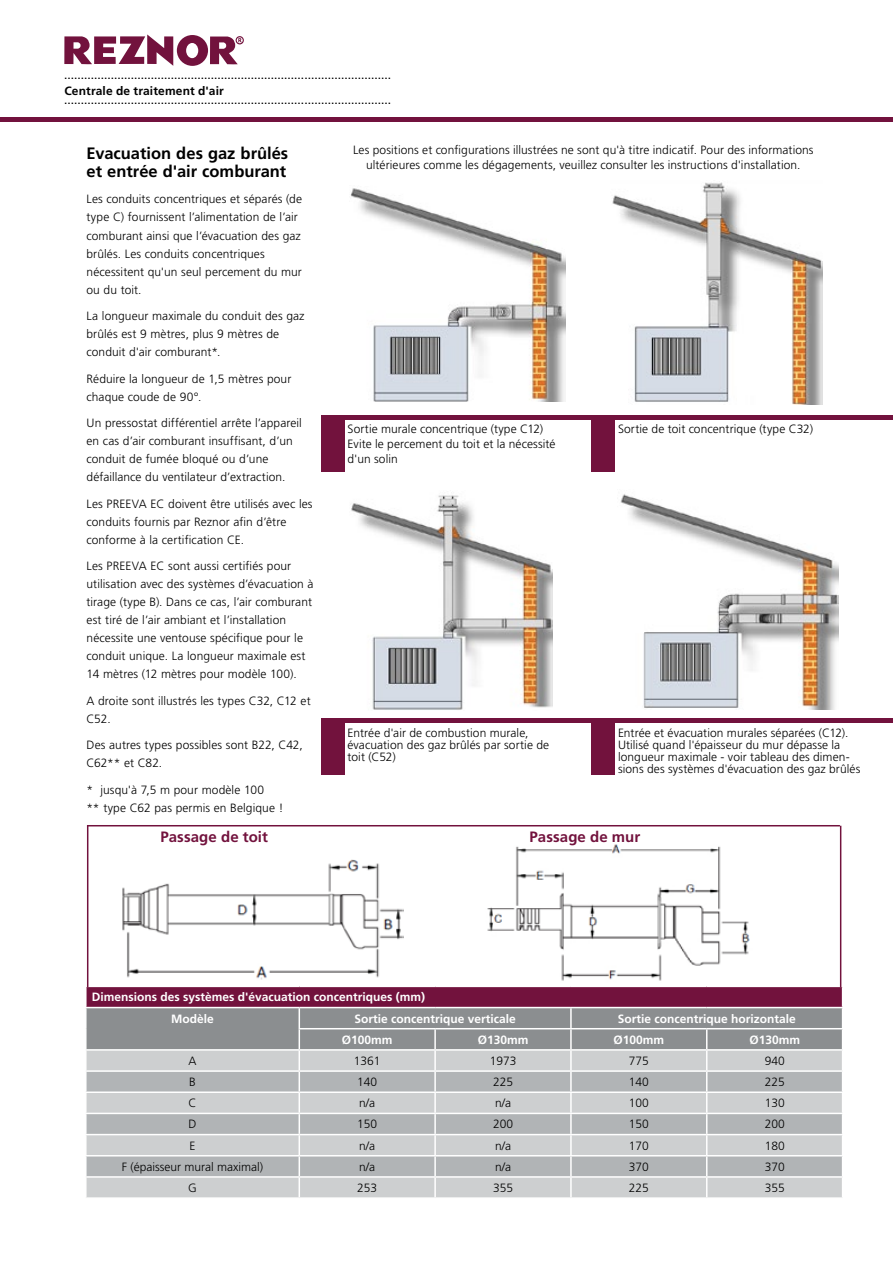
<style>
.page{position:relative;width:893px;height:1263px;background:#fff}
.page>*{position:absolute;margin:0;border:0;box-sizing:border-box;transform-origin:0 0}
.t1{font:700 16.5px/18px "Frutiger LT Pro";color:#000}
.t2{font:700 15px "Frutiger LT Pro";letter-spacing:.005em;color:#72123d}
.t3{font:300 12px/18px "Frutiger LT Pro";letter-spacing:.005em;color:#000}
.t4{font:700 12px/21.1px "Frutiger LT Pro";color:#fff}
.t5{font:700 12px "Frutiger LT Pro";letter-spacing:.01em;color:#000}
</style>
<div class="page">
<div style="left:329px;top:415px;width:564px;height:5px;background:#72123d"></div>
<hr style="left:322px;top:719px;width:571px;height:4px;background:#72123d">
<div style="left:321px;top:719px;width:23px;height:56px;background:#72123d"></div>
<div style="left:591px;top:719px;width:24px;height:56px;background:#72123d"></div>
<div style="left:321px;top:415px;width:23px;height:57px;background:#72123d"></div>
<div style="left:591px;top:415px;width:24px;height:57px;background:#72123d"></div>
<svg style="left:86px;top:987px;width:757px;height:210px;background:#b2abb1"></svg>
<hr style="left:85px;top:987px;width:2px;height:20px;background:#fff">
<hr style="left:85px;top:1007px;width:214px;height:1px;background:#fff">
<hr style="left:299px;top:1007px;width:136px;height:1px;background:#fff">
<hr style="left:435px;top:1007px;width:136px;height:1px;background:#fff">
<hr style="left:571px;top:1007px;width:136px;height:1px;background:#fff">
<hr style="left:707px;top:1007px;width:136px;height:1px;background:#fff">
<hr style="left:299px;top:1028px;width:136px;height:1px;background:#fff">
<hr style="left:435px;top:1028px;width:136px;height:1px;background:#fff">
<hr style="left:571px;top:1028px;width:136px;height:1px;background:#fff">
<hr style="left:707px;top:1028px;width:136px;height:1px;background:#fff">
<hr style="left:85px;top:1049px;width:214px;height:2px;background:#fff">
<hr style="left:299px;top:1049px;width:136px;height:2px;background:#fff">
<hr style="left:435px;top:1049px;width:136px;height:2px;background:#fff">
<hr style="left:571px;top:1049px;width:136px;height:2px;background:#fff">
<hr style="left:707px;top:1049px;width:136px;height:2px;background:#fff">
<img style="left:612px;top:182px;width:210px;height:223px">
<img style="left:350px;top:188px;width:215px;height:214px">
<img style="left:351px;top:495px;width:202px;height:215px">
<img style="left:620px;top:494px;width:218px;height:216px">
<hr style="left:840px;top:826px;width:1px;height:161px;background:#72123d">
<hr style="left:87px;top:826px;width:1px;height:161px;background:#72123d">
<hr style="left:87px;top:825px;width:753px;height:1px;background:#72123d">
<img style="left:487px;top:844px;width:263px;height:137px">
<img style="left:122px;top:859px;width:281px;height:121px">
<hr style="left:0;top:117px;width:893px;height:4px;background:#72123d">
<svg style="left:64px;top:34px;width:180px;height:32px"></svg>
<p class="t5" style="left:64px;top:83px;width:161px">Centrale de traitement d'air</p>
<h1 class="t1" style="left:87px;top:144px;width:203px">Evacuation des gaz brûlés et entrée d'air comburant</h1>
<p class="t3" style="left:87px;top:190px;width:217px">Les conduits concentriques et séparés (de type C) fournissent l’alimentation de l’air comburant ainsi que l’évacuation des gaz brûlés. Les conduits concentriques nécessitent qu'un seul percement du mur ou du toit.</p>
<p class="t3" style="left:87px;top:307px;width:219px">La longueur maximale du conduit des gaz brûlés est 9 mètres, plus 9 mètres de conduit d'air comburant*.</p>
<p class="t3" style="left:87px;top:369px;width:206px">Réduire la longueur de 1,5 mètres pour chaque coude de 90°.</p>
<p class="t3" style="left:87px;top:414px;width:217px">Un pressostat différentiel arrête l’appareil en cas d’air comburant insuffisant, d’un conduit de fumée bloqué ou d’une défaillance du ventilateur d’extraction.</p>
<p class="t3" style="left:87px;top:494px;width:228px">Les PREEVA EC doivent être utilisés avec les conduits fournis par Reznor afin d’être conforme à la certification CE.</p>
<p class="t3" style="left:87px;top:557px;width:229px">Les PREEVA EC sont aussi certifiés pour utilisation avec des systèmes d’évacuation à tirage (type B). Dans ce cas, l’air comburant est tiré de l’air ambiant et l’installation nécessite une ventouse spécifique pour le conduit unique. La longueur maximale est 14 mètres (12 mètres pour modèle 100).</p>
<p class="t3" style="left:87px;top:691px;width:226px">A droite sont illustrés les types C32, C12 et<br>C52.</p>
<p class="t3" style="left:87px;top:736px;width:218px">Des autres types possibles sont B22, C42,<br>C62** et C82.</p>
<p class="t3" style="left:87px;top:780px;width:198px">* jusqu'à 7,5 m pour modèle 100<br>** type C62 pas permis en Belgique !</p>
<p class="t3" style="left:353px;top:143px;width:462px;line-height:15px;text-align:center">Les positions et configurations illustrées ne sont qu'à titre indicatif. Pour des informations ultérieures comme les dégagements, veuillez consulter les instructions d'installation.</p>
<p class="t3" style="left:348px;top:420px;width:197px">Sortie murale concentrique (type C12)</p>
<p class="t3" style="left:618px;top:420px;width:196px">Sortie de toit concentrique (type C32)</p>
<p class="t3" style="left:348px;top:437px;width:210px;line-height:15px">Evite le percement du toit et la nécessité d'un solin</p>
<p class="t3" style="left:348px;top:727px;width:203px;line-height:12px">Entrée d'air de combustion murale, évacuation des gaz brûlés par sortie de toit (C52)</p>
<p class="t3" style="left:618px;top:727px;width:244px;line-height:12px">Entrée et évacuation murales séparées (C12).<br>Utilisé quand l'épaisseur du mur dépasse la longueur maximale - voir tableau des dimen&shy;sions des systèmes d'évacuation des gaz brûlés</p>
<p class="t2" style="left:161px;top:828px;width:109px">Passage de toit</p>
<p class="t2" style="left:530px;top:828px;width:112px">Passage de mur</p>
<p class="t4" style="left:171px;top:987px;width:255px;text-indent:-79px">Dimensions des systèmes d'évacuation concentriques (mm)<br>Modèle</p>
<p class="t4" style="left:354px;top:1008px;width:163px">Sortie concentrique verticale</p>
<p class="t4" style="left:618px;top:1008px;width:180px">Sortie concentrique horizontale</p>
<p class="t4" style="left:342px;top:1029px;width:52px">Ø100mm</p>
<p class="t4" style="left:478px;top:1029px;width:52px">Ø130mm</p>
<p class="t4" style="left:613px;top:1029px;width:52px">Ø100mm</p>
<p class="t4" style="left:749px;top:1029px;width:52px">Ø130mm</p>
<p class="t3" style="left:189px;top:1052px;width:10px">A</p>
<p class="t3" style="left:354px;top:1052px;width:28px">1361</p>
<p class="t3" style="left:490px;top:1052px;width:28px">1973</p>
<p class="t3" style="left:629px;top:1052px;width:22px">775</p>
<p class="t3" style="left:765px;top:1052px;width:22px">940</p>
<p class="t3" style="left:189px;top:1073px;width:8px">B</p>
<p class="t3" style="left:357px;top:1073px;width:22px">140</p>
<p class="t3" style="left:493px;top:1073px;width:22px">225</p>
<p class="t3" style="left:629px;top:1073px;width:22px">140</p>
<p class="t3" style="left:765px;top:1073px;width:22px">225</p>
<p class="t3" style="left:189px;top:1094px;width:10px">C</p>
<p class="t3" style="left:359px;top:1094px;width:18px">n/a</p>
<p class="t3" style="left:495px;top:1094px;width:18px">n/a</p>
<p class="t3" style="left:629px;top:1094px;width:22px">100</p>
<p class="t3" style="left:765px;top:1094px;width:22px">130</p>
<p class="t3" style="left:189px;top:1115px;width:10px">D</p>
<p class="t3" style="left:357px;top:1115px;width:22px">150</p>
<p class="t3" style="left:493px;top:1115px;width:22px">200</p>
<p class="t3" style="left:629px;top:1115px;width:22px">150</p>
<p class="t3" style="left:765px;top:1115px;width:22px">200</p>
<p class="t3" style="left:190px;top:1136px;width:7px">E</p>
<p class="t3" style="left:359px;top:1136px;width:18px">n/a</p>
<p class="t3" style="left:495px;top:1136px;width:18px">n/a</p>
<p class="t3" style="left:629px;top:1136px;width:22px">170</p>
<p class="t3" style="left:765px;top:1136px;width:22px">180</p>
<p class="t3" style="left:122px;top:1158px;width:143px">F (épaisseur mural maximal)</p>
<p class="t3" style="left:359px;top:1158px;width:18px">n/a</p>
<p class="t3" style="left:495px;top:1158px;width:18px">n/a</p>
<p class="t3" style="left:629px;top:1158px;width:22px">370</p>
<p class="t3" style="left:765px;top:1158px;width:22px">370</p>
<p class="t3" style="left:188px;top:1179px;width:10px">G</p>
<p class="t3" style="left:357px;top:1179px;width:22px">253</p>
<p class="t3" style="left:493px;top:1179px;width:22px">355</p>
<p class="t3" style="left:629px;top:1179px;width:22px">225</p>
<p class="t3" style="left:765px;top:1179px;width:22px">355</p>
</div>
